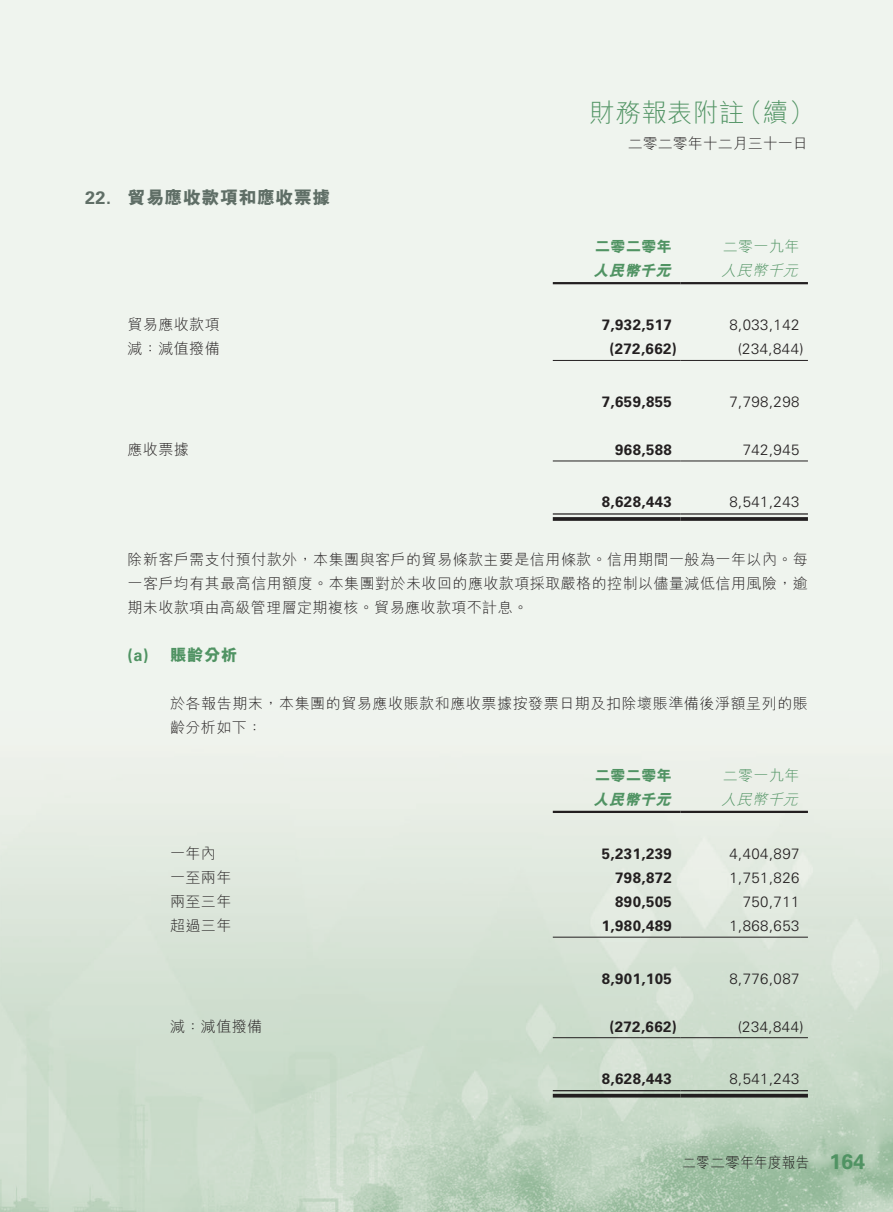
<style>
.page{position:relative;width:893px;height:1212px;background:#eff4ee}
.page>*{position:absolute;margin:0;border:0;box-sizing:border-box;transform-origin:0 0}
.t1{font:300 25.5px "M Hei HK";letter-spacing:.015em;color:#509363}
.t2{font:700 21px "Univers LT Std";color:#509363}
.t3{font:800 18px "M Hei HK";letter-spacing:.03em;color:#5f6e66}
.t4{font:700 18px "Univers LT Std";color:#5f6e66}
.t5{font:800 16.5px "M Hei HK";color:#509363}
.t6{font:700 16.5px "Univers LT Std";color:#509363}
.t7{font:300 15px/24px "M Hei HK";letter-spacing:.03em;color:#231f20;text-align:justify}
.t8{font:300 15px "Univers LT Std";letter-spacing:.03em;color:#231f20}
.t9{font:700 15px "Univers LT Std";letter-spacing:.03em;color:#231f20}
.t10{font:300 15px "M Hei HK";color:#231f20}
.t11{font:300 15px "M Hei HK";letter-spacing:.03em;color:#509363}
.t12{font:800 15px "M Hei HK";letter-spacing:.03em;color:#509363}
.t13{font:italic 300 15px "M Hei HK";color:#509363}
.t14{font:italic 800 15px "M Hei HK";color:#509363}
.t15{font:300 15px "M Hei HK";letter-spacing:.03em;color:#231f20;scale:.9 1}
</style>
<div class="page">
<img style="left:0;top:810px;width:893px;height:402px">
<hr style="left:553px;top:282px;width:127px;height:2px;background:#231f20">
<hr style="left:680px;top:282px;width:128px;height:2px;background:#231f20">
<hr style="left:553px;top:360px;width:127px;height:1px;background:#231f20">
<hr style="left:680px;top:360px;width:128px;height:1px;background:#231f20">
<hr style="left:553px;top:461px;width:127px;height:1px;background:#231f20">
<hr style="left:680px;top:461px;width:128px;height:1px;background:#231f20">
<hr style="left:553px;top:513px;width:127px;height:2px;background:#231f20">
<svg style="left:553px;top:517px;width:127px;height:4px"></svg>
<hr style="left:680px;top:513px;width:128px;height:2px;background:#231f20">
<svg style="left:680px;top:517px;width:128px;height:4px"></svg>
<hr style="left:553px;top:811px;width:127px;height:2px;background:#231f20">
<hr style="left:680px;top:811px;width:128px;height:2px;background:#231f20">
<hr style="left:553px;top:937px;width:127px;height:1px;background:#231f20">
<hr style="left:680px;top:937px;width:128px;height:1px;background:#231f20">
<hr style="left:553px;top:1037px;width:127px;height:1px;background:#231f20">
<hr style="left:680px;top:1037px;width:128px;height:1px;background:#231f20">
<hr style="left:553px;top:1090px;width:127px;height:1px;background:#231f20">
<hr style="left:553px;top:1094px;width:127px;height:3px;background:#231f20">
<hr style="left:680px;top:1090px;width:128px;height:1px;background:#231f20">
<hr style="left:680px;top:1094px;width:128px;height:3px;background:#231f20">
<p class="t4" style="left:85px;top:187px;width:28px">22.</p>
<h1 class="t1" style="left:737px;top:100px;width:79px">（續(</h1>
<h1 class="t1" style="left:590px;top:100px;width:156px">財務報表附註</h1>
<p class="t10" style="left:628px;top:136px;width:181px">二零二零年十二月三十一日</p>
<p class="t3" style="left:128px;top:189px;width:205px">貿易應收款項和應收票據</p>
<p class="t12" style="left:595px;top:239px;width:78px">二零二零年</p>
<p class="t11" style="left:723px;top:239px;width:78px">二零一九年</p>
<p class="t14" style="left:594px;top:263px;width:82px">人民幣千元</p>
<p class="t13" style="left:721px;top:263px;width:82px">人民幣千元</p>
<p class="t7" style="left:128px;top:313px;width:94px">貿易應收款項</p>
<p class="t9" style="left:602px;top:316px;width:72px">7,932,517</p>
<p class="t8" style="left:729px;top:316px;width:72px">8,033,142</p>
<p class="t7" style="left:128px;top:337px;width:94px">減：減值撥備</p>
<p class="t9" style="left:609px;top:340px;width:69px">)272,662(</p>
<p class="t8" style="left:738px;top:340px;width:67px">)234,844(</p>
<p class="t9" style="left:602px;top:393px;width:72px">7,659,855</p>
<p class="t8" style="left:729px;top:393px;width:72px">7,798,298</p>
<p class="t7" style="left:128px;top:437px;width:63px">應收票據</p>
<p class="t9" style="left:615px;top:441px;width:58px">968,588</p>
<p class="t8" style="left:743px;top:441px;width:58px">742,945</p>
<p class="t9" style="left:602px;top:493px;width:72px">8,628,443</p>
<p class="t8" style="left:729px;top:493px;width:72px">8,541,243</p>
<p class="t7" style="left:128px;top:547px;width:682px">除新客戶需支付預付款外，本集團與客戶的貿易條款主要是信用條款。信用期間一般為一年以內。每一客戶均有其最高信用額度。本集團對於未收回的應收款項採取嚴格的控制以儘量減低信用風險，逾期未收款項由高級管理層定期複核。貿易應收款項不計息。</p>
<p class="t5" style="left:170px;top:647px;width:69px">賬齡分析</p>
<p class="t6" style="left:128px;top:645px;width:23px">a( )</p>
<p class="t7" style="left:170px;top:691px;width:639px">於各報告期末，本集團的貿易應收賬款和應收票據按發票日期及扣除壞賬準備後淨額呈列的賬齡分析如下：</p>
<p class="t11" style="left:723px;top:768px;width:78px">二零一九年</p>
<p class="t12" style="left:595px;top:768px;width:78px">二零二零年</p>
<p class="t14" style="left:594px;top:792px;width:82px">人民幣千元</p>
<p class="t13" style="left:721px;top:792px;width:82px">人民幣千元</p>
<p class="t7" style="left:170px;top:841px;width:47px">一年內</p>
<p class="t9" style="left:602px;top:845px;width:72px">5,231,239</p>
<p class="t8" style="left:729px;top:845px;width:72px">4,404,897</p>
<p class="t7" style="left:170px;top:865px;width:63px">一至兩年</p>
<p class="t9" style="left:615px;top:869px;width:58px">798,872</p>
<p class="t8" style="left:729px;top:869px;width:72px">1,751,826</p>
<p class="t7" style="left:170px;top:889px;width:63px">兩至三年</p>
<p class="t9" style="left:615px;top:893px;width:58px">890,505</p>
<p class="t8" style="left:743px;top:893px;width:58px">750,711</p>
<p class="t7" style="left:170px;top:913px;width:63px">超過三年</p>
<p class="t9" style="left:602px;top:917px;width:72px">1,980,489</p>
<p class="t8" style="left:729px;top:917px;width:72px">1,868,653</p>
<p class="t9" style="left:602px;top:969px;width:72px">8,901,105</p>
<p class="t8" style="left:729px;top:969px;width:72px">8,776,087</p>
<p class="t7" style="left:170px;top:1014px;width:94px">減：減值撥備</p>
<p class="t9" style="left:609px;top:1017px;width:69px">)272,662(</p>
<p class="t8" style="left:738px;top:1017px;width:67px">)234,844(</p>
<p class="t9" style="left:602px;top:1070px;width:72px">8,628,443</p>
<p class="t8" style="left:729px;top:1070px;width:72px">8,541,243</p>
<p class="t15" style="left:682px;top:1155px;width:142px">二零二零年年度報告</p>
<h2 class="t2" style="left:830px;top:1149px;width:37px">164</h2>
</div>
